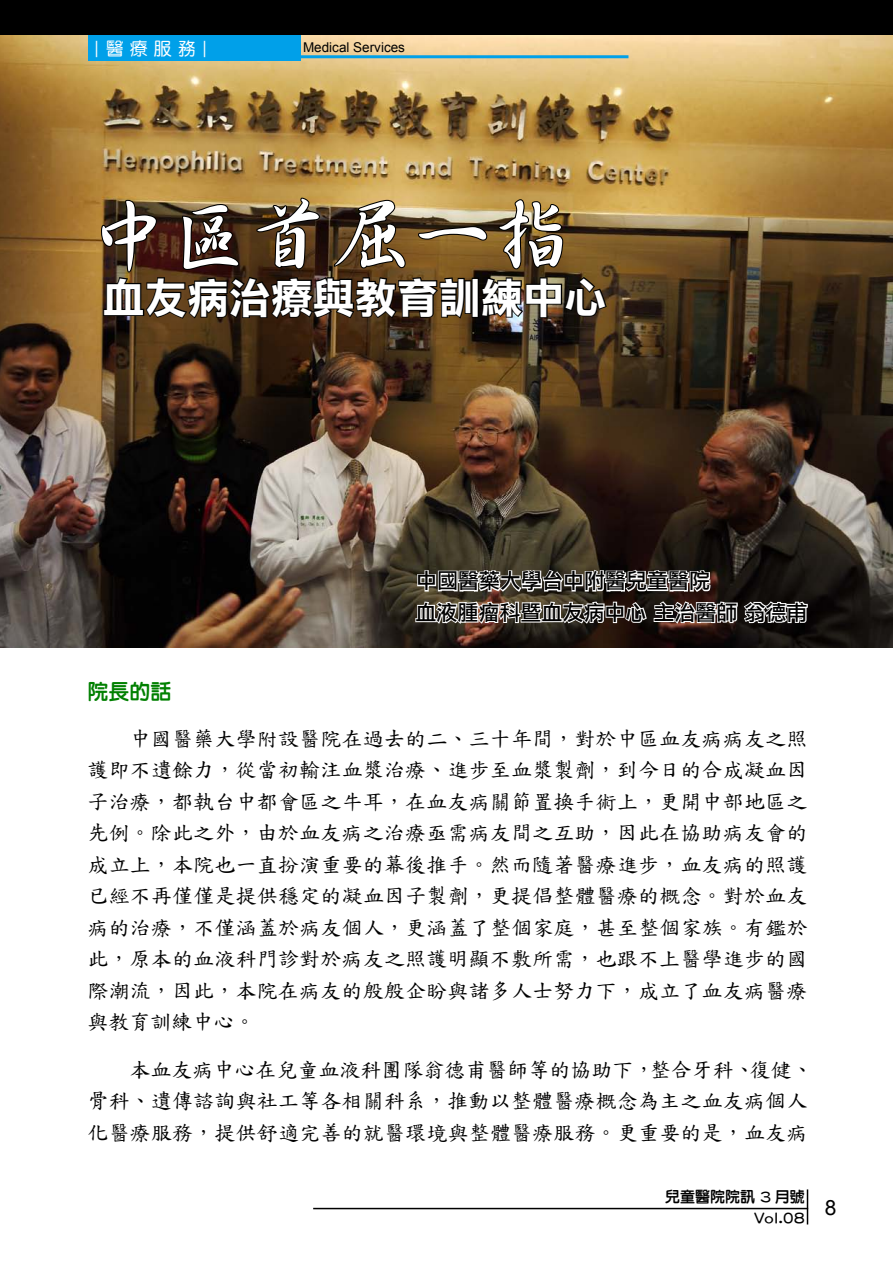
<style>
.page{position:relative;width:893px;height:1263px;background:#fff}
.page>*{position:absolute;margin:0;border:0;box-sizing:border-box;transform-origin:0 0}
.t1{font:81px "DF Xing Shu Std W5";color:#fff}
.t2{font:42px "DF Li Hei Std W7";color:#fff}
.t3{font:21px/31.5px "DF Kai Shu SB Estd BF";letter-spacing:.01em;color:#000}
.t4{font:21px "DF Li Hei Std W5";color:#000}
.t5{font:21px "DF Li Yuan Std W7";color:#008000}
.t6{font:21px "Arial";color:#000}
.t7{font:18px "DF Yuan Std W5";color:#fff}
.t8{font:15px "DF Li Yuan Std W7";color:#000}
.t9{font:13.5px "Arial";color:#000}
</style>
<div class="page">
<div style="left:0;top:0;width:893px;height:100px;background:#000"></div>
<img style="left:0;top:35px;width:893px;height:612px">
<div style="left:88px;top:36px;width:212px;height:25px;background:#00a0e9"></div>
<hr style="left:301px;top:55px;width:327px;height:3px;background:#00a0e9">
<hr style="left:807px;top:1189px;width:1px;height:35px;background:#000">
<hr style="left:313px;top:1208px;width:495px;height:1px;background:#000">
<svg style="left:414px;top:568px;width:395px;height:58px"></svg>
<img style="left:100px;top:197px;width:508px;height:126px">
<p class="t7" style="left:87px;top:58px;width:19px;rotate:-90deg">—</p>
<p class="t7" style="left:106px;top:39px;width:91px">醫 療 服務</p>
<p class="t7" style="left:195px;top:58px;width:19px;rotate:-90deg">—</p>
<p class="t9" style="left:303px;top:38px;width:104px">Medical Services</p>
<p class="t1" style="left:88px;top:190px;width:488px">中區首屈一指</p>
<p class="t2" style="left:103px;top:275px;width:505px">血友病治療與教育訓練中心</p>
<p class="t4" style="left:416px;top:570px;width:295px">中國醫藥大學台中附醫兒童醫院</p>
<p class="t4" style="left:416px;top:601px;width:393px">血液腫瘤科暨血友病中心 主治醫師 翁德甫</p>
<p class="t5" style="left:88px;top:680px;width:86px">院長的話</p>
<p class="t3" style="left:88px;top:723px;width:732px">　　中國醫藥大學附設醫院在過去的二、三十年間，對於中區血友病病友之照護即不遺餘力，從當初輸注血漿治療、進步至血漿製劑，到今日的合成凝血因子治療，都執台中都會區之牛耳，在血友病關節置換手術上，更開中部地區之先例。除此之外，由於血友病之治療亟需病友間之互助，因此在協助病友會的成立上，本院也一直扮演重要的幕後推手。然而隨著醫療進步，血友病的照護已經不再僅僅是提供穩定的凝血因子製劑，更提倡整體醫療的概念。對於血友病的治療，不僅涵蓋於病友個人，更涵蓋了整個家庭，甚至整個家族。有鑑於此，原本的血液科門診對於病友之照護明顯不敷所需，也跟不上醫學進步的國際潮流，因此，本院在病友的殷殷企盼與諸多人士努力下，成立了血友病醫療與教育訓練中心。</p>
<p class="t3" style="left:88px;top:1053px;width:727px">　　本血友病中心在兒童血液科團隊翁德甫醫師等的協助下，整合牙科、復健、骨科、遺傳諮詢與社工等各相關科系，推動以整體醫療概念為主之血友病個人化醫療服務，提供舒適完善的就醫環境與整體醫療服務。更重要的是，血友病</p>
<p class="t8" style="left:665px;top:1189px;width:141px">兒童醫院院訊 3 月號</p>
<p class="t8" style="left:754px;top:1210px;width:52px">Vol.08</p>
<p class="t6" style="left:825px;top:1194px;width:13px">8</p>
</div>
